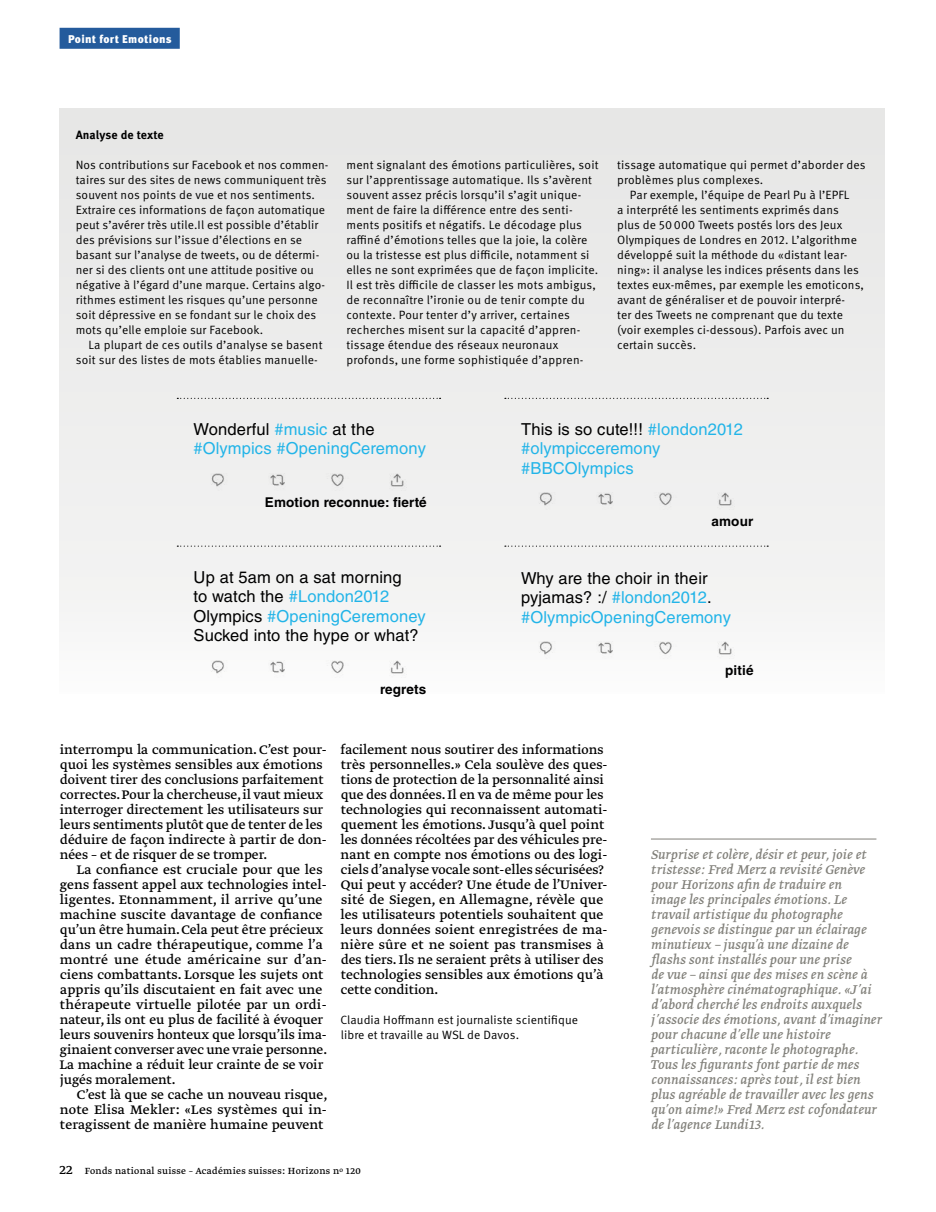
<style>
.page{position:relative;width:936px;height:1212px;background:#fff}
.page>*{position:absolute;margin:0;border:0;box-sizing:border-box;transform-origin:0 0}
._58_tweet_11__Ohne_G{font:16.5px/19.5px "Helvetica LT Std";letter-spacing:.01em;color:#22b4e8}
._58_tweet_11__Ohne_G-2{font:16.5px/19.5px "Helvetica LT Std";letter-spacing:.01em;color:#000}
._57_portfolio_title{font:italic 15px/15px "Greta Text Std";letter-spacing:.01em;color:#81807a}
._20_lauftxt_9_75_FR{font:14.7px/15px "Greta Text Std";color:#000}
._59_tweet_11__what_F{font:700 13.5px "Helvetica LT Std";letter-spacing:.01em;color:#000}
._41_kastentext-8_ein{font:12px/15px "Meta OT Norm";letter-spacing:.01em;color:#000}
._41_kastentext-8_FR{font:12px/15px "Meta OT Norm";letter-spacing:.01em;color:#000}
._45_angaben_autor_FR{font:12px/15px "Meta OT Norm";letter-spacing:.005em;color:#000}
._40_kastentitel_bold{font:700 12px "Meta OT";letter-spacing:.005em;color:#000}
.t1{font:900 11.25px "Meta OT";letter-spacing:.03em;color:#fff}
.t2{font:10.5px "Greta Text Std";letter-spacing:.03em;color:#000}
.s1{color:#000}
.s2{color:#22b4e8}
.s3{font-size:14.7px}
</style>
<div class="page">
<div style="left:60px;top:109px;width:824px;height:585px;background:#ededed"></div>
<hr style="left:651px;top:839px;width:225px;height:1px;background:#81807a">
<img style="left:211px;top:473px;width:193px;height:14px">
<svg style="left:177px;top:398px;width:263px;height:1px"></svg>
<img style="left:539px;top:492px;width:193px;height:14px">
<svg style="left:505px;top:398px;width:263px;height:1px"></svg>
<div style="left:176px;top:654px;width:261px;height:26px;background:#fafafa"></div>
<svg style="left:177px;top:546px;width:263px;height:1px"></svg>
<img style="left:504px;top:641px;width:260px;height:20px">
<svg style="left:505px;top:546px;width:263px;height:1px"></svg>
<div style="left:60px;top:28px;width:120px;height:21px;background:#245b9c"></div>
<p class="t1" style="left:68px;top:32px;width:105px">Point fort Emotions</p>
<p class="_40_kastentitel_bold" style="left:76px;top:127px;width:89px">Analyse de texte</p>
<p class="_41_kastentext-8_FR" style="left:76px;top:157px;width:254px">Nos contributions sur Facebook et nos commen&shy;taires sur des sites de news communiquent très souvent nos points de vue et nos sentiments.<br>Extraire ces informations de façon automatique peut s’avérer très utile.Il est possible d’établir des prévisions sur l’issue d’élections en se basant sur l’analyse de tweets, ou de détermi&shy;ner si des clients ont une attitude positive ou négative à l’égard d’une marque. Certains algo&shy;rithmes estiment les risques qu’une personne soit dépressive en se fondant sur le choix des mots qu’elle emploie sur Facebook.</p>
<p class="_41_kastentext-8_ein" style="left:76px;top:337px;width:248px;text-indent:13px">La plupart de ces outils d’analyse se basent soit sur des listes de mots établies manuelle-</p>
<p class="_41_kastentext-8_ein" style="left:346px;top:157px;width:254px">ment signalant des émotions particulières, soit sur l’apprentissage automatique. Ils s’avèrent souvent assez précis lorsqu’il s’agit unique&shy;ment de faire la différence entre des senti&shy;ments positifs et négatifs. Le décodage plus raffiné d’émotions telles que la joie, la colère ou la tristesse est plus difficile, notamment si elles ne sont exprimées que de façon implicite.<br>Il est très difficile de classer les mots ambigus, de reconnaître l’ironie ou de tenir compte du contexte. Pour tenter d’y arriver, certaines recherches misent sur la capacité d’appren&shy;tissage étendue des réseaux neuronaux profonds, une forme sophistiquée d’appren-</p>
<p class="_41_kastentext-8_ein" style="left:617px;top:157px;width:250px">tissage automatique qui permet d’aborder des problèmes plus complexes.</p>
<p class="_41_kastentext-8_ein" style="left:617px;top:187px;width:248px;text-indent:13px">Par exemple, l’équipe de Pearl Pu à l’EPFL<br>a interprété les sentiments exprimés dans plus de 50000 Tweets postés lors des Jeux Olympiques de Londres en 2012. L’algorithme développé suit la méthode du «distant lear&shy;ning»: il analyse les indices présents dans les textes eux-mêmes, par exemple les emoticons, avant de généraliser et de pouvoir interpré-<br>ter des Tweets ne comprenant que du texte (voir exemples ci-dessous). Parfois avec un certain succès.</p>
<p class="_58_tweet_11__Ohne_G" style="left:193px;top:419px;width:234px"><span class="s1">Wonderful</span> #music <span class="s1">at the </span>#Olympics #OpeningCeremony</p>
<p class="_59_tweet_11__what_F" style="left:265px;top:494px;width:163px">Emotion reconnue: fierté</p>
<p class="_58_tweet_11__Ohne_G-2" style="left:193px;top:567px;width:234px">Up at 5am on a sat morning<br>to watch the <span class="s2">#London2012<br></span>Olympics <span class="s2">#OpeningCeremoney<br></span>Sucked into the hype or what?</p>
<p class="_59_tweet_11__what_F" style="left:380px;top:681px;width:48px">regrets</p>
<p class="_58_tweet_11__Ohne_G" style="left:521px;top:419px;width:223px"><span class="s1">This is so cute!!!</span> #london2012 #olympicceremony #BBCOlympics</p>
<p class="_59_tweet_11__what_F" style="left:711px;top:513px;width:43px">amour</p>
<p class="_58_tweet_11__Ohne_G" style="left:521px;top:568px;width:211px"><span class="s1">Why are the choir in their pyjamas? :/</span> #london2012<span class="s1">. </span>#OlympicOpeningCeremony</p>
<p class="_59_tweet_11__what_F" style="left:725px;top:662px;width:30px">pitié</p>
<p class="_20_lauftxt_9_75_FR" style="left:60px;top:743px;width:268px">interrompu la communication. C’est pour&shy;quoi les systèmes sensibles aux émotions doivent tirer des conclusions parfaitement correctes. Pour la chercheuse, il vaut mieux interroger directement les utilisateurs sur leurs sentiments plutôt que de tenter de les déduire de façon indirecte à partir de don&shy;nées – et de risquer de se tromper.</p>
<p class="_20_lauftxt_9_75_FR" style="left:60px;top:863px;width:269px;text-indent:17px">La confiance est cruciale pour que les gens fassent appel aux technologies intel&shy;ligentes. Etonnamment, il arrive qu’une machine suscite davantage de confiance qu’un être humain. Cela peut être précieux dans un cadre thérapeutique, comme l’a montré une étude américaine sur d’an&shy;ciens combattants. Lorsque les sujets ont appris qu’ils discutaient en fait avec une thérapeute virtuelle pilotée par un ordi&shy;nateur, ils ont eu plus de facilité à évoquer leurs souvenirs honteux que lorsqu’ils ima&shy;ginaient converser avec une vraie personne.<br>La machine a réduit leur crainte de se voir jugés moralement.</p>
<p class="_20_lauftxt_9_75_FR" style="left:60px;top:1088px;width:269px;text-align:justify;text-indent:17px">C’est là que se cache un nouveau risque, note Elisa Mekler: «Les systèmes qui in&shy;teragissent de manière humaine peuvent</p>
<p class="_20_lauftxt_9_75_FR" style="left:340px;top:743px;width:268px">facilement nous soutirer des informations très personnelles.» Cela soulève des ques&shy;tions de protection de la personnalité ainsi que des données. Il en va de même pour les technologies qui reconnaissent automati&shy;quement les émotions. Jusqu’à quel point les données récoltées par des véhicules pre&shy;nant en compte nos émotions ou des logi&shy;ciels d’analyse vocale sont-elles sécurisées?<br>Qui peut y accéder? Une étude de l’Univer&shy;sité de Siegen, en Allemagne, révèle que les utilisateurs potentiels souhaitent que leurs données soient enregistrées de ma&shy;nière sûre et ne soient pas transmises à des tiers. Ils ne seraient prêts à utiliser des technologies sensibles aux émotions qu’à cette condition.</p>
<p class="_45_angaben_autor_FR" style="left:340px;top:1012px;width:239px">Claudia Hoffmann est journaliste scientifique libre et travaille au WSL de Davos.</p>
<p class="t2" style="left:60px;top:1165px;width:303px"><span class="s3">22</span> Fonds national suisse – Académies suisses: Horizons n<sup>o</sup> 120</p>
<p class="_57_portfolio_title" style="left:650px;top:848px;width:233px">Surprise et colère, désir et peur, joie et tristesse: Fred Merz a revisité Genève pour Horizons afin de traduire en<br>image les principales émotions. Le travail artistique du photographe genevois se distingue par un éclairage minutieux – jusqu’à une dizaine de flashs sont installés pour une prise<br>de vue – ainsi que des mises en scène à l’atmosphère cinématographique. «J’ai d’abord cherché les endroits auxquels j’associe des émotions, avant d’imaginer pour chacune d’elle une histoire particulière, raconte le photographe.<br>Tous les figurants font partie de mes connaissances: après tout, il est bien plus agréable de travailler avec les gens qu’on aime!» Fred Merz est cofondateur de l’agence Lundi13.</p>
</div>
